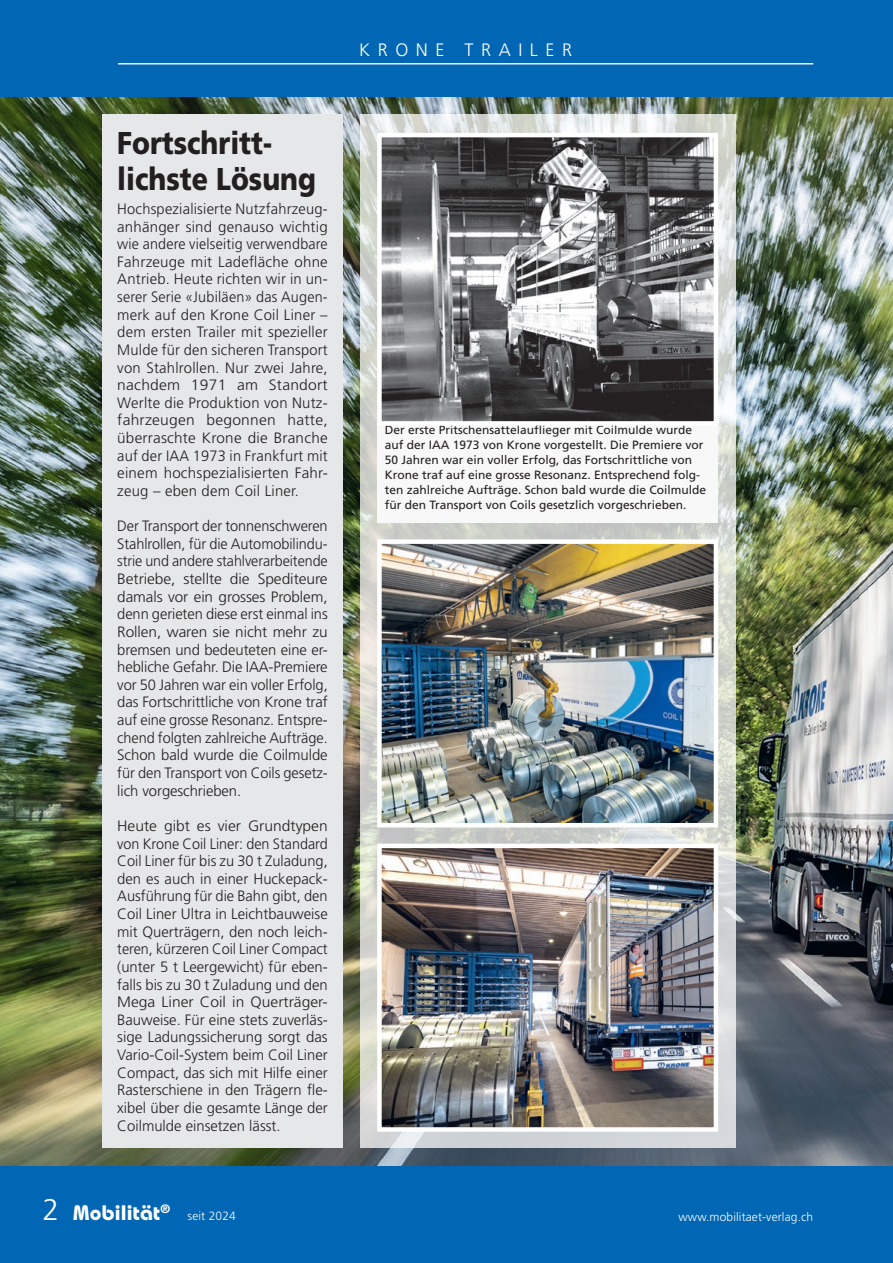
<style>
.page{position:relative;width:893px;height:1263px;background:#0166b3}
.page>*{position:absolute;margin:0;border:0;box-sizing:border-box;transform-origin:0 0}
.t1{font:900 31.5px/36px "Frutiger LT Std";color:#231f20;scale:.85 1}
.t2{font:300 30px "Frutiger LT Std";color:#fff}
.t3{font:700 21px "Bauhaus Std";letter-spacing:.01em;color:#fff}
.t4{font:300 18px "Frutiger LT Std";letter-spacing:.42em;color:#fff}
.t5{font:300 15px/17.5px "Frutiger LT Std";color:#231f20;text-align:justify}
.t6{font:300 15px/17.7px "Frutiger LT Std";color:#231f20;text-align:justify;scale:1.04 1}
.t7{font:700 12.15px "Bauhaus Std";color:#fff}
.t8{font:12px/15px "Frutiger LT Std";color:#231f20}
.t9{font:300 12px "Frutiger LT Std";letter-spacing:.01em;color:#fff}
</style>
<div class="page">
<img style="left:0;top:97px;width:893px;height:1069px">
<div style="left:102px;top:115px;width:241px;height:1033px;background:#e6e7e9"></div>
<svg style="left:360px;top:115px;width:376px;height:1033px"></svg>
<img style="left:382px;top:849px;width:331px;height:278px">
<div style="left:377px;top:844px;width:341px;height:288px;border:4px solid #fff"></div>
<img style="left:382px;top:544px;width:331px;height:278px">
<div style="left:377px;top:539px;width:341px;height:288px;border:4px solid #fff"></div>
<img style="left:382px;top:138px;width:331px;height:283px">
<div style="left:377px;top:133px;width:341px;height:293px;border:4px solid #fff"></div>
<hr style="left:118px;top:64px;width:695px;height:1px;background:#fff">
<h1 class="t1" style="left:117px;top:125px;width:235px">Fortschritt&shy;lichste Lösung</h1>
<p class="t5" style="left:117px;top:200px;width:212px">Hochspezialisierte Nutzfahrzeug&shy;anhänger sind genauso wichtig wie andere vielseitig verwendbare Fahrzeuge mit Ladefläche ohne Antrieb. Heute richten wir in un&shy;serer Serie «Jubiläen» das Augen&shy;merk auf den Krone Coil Liner – dem ersten Trailer mit spezieller Mulde für den sicheren Transport von Stahlrollen. Nur zwei Jahre, nachdem 1971 am Standort Werlte die Produktion von Nutz&shy;fahrzeugen begonnen hatte, überraschte Krone die Branche auf der IAA 1973 in Frankfurt mit einem hochspezialisierten Fahr&shy;zeug – eben dem Coil Liner.</p>
<p class="t5" style="left:117px;top:517px;width:212px">Der Transport der tonnenschweren Stahlrollen, für die Automobilindu&shy;strie und andere stahlverarbeitende Betriebe, stellte die Spediteure damals vor ein grosses Problem, denn gerieten diese erst einmal ins Rollen, waren sie nicht mehr zu bremsen und bedeuteten eine er&shy;hebliche Gefahr. Die IAA-Premiere vor 50 Jahren war ein voller Erfolg, das Fortschrittliche von Krone traf auf eine grosse Resonanz. Entspre&shy;chend folgten zahlreiche Aufträge.<br>Schon bald wurde die Coilmulde für den Transport von Coils gesetz&shy;lich vorgeschrieben.</p>
<p class="t6" style="left:117px;top:817px;width:204px">Heute gibt es vier Grundtypen von Krone Coil Liner: den Standard Coil Liner für bis zu 30 t Zuladung, den es auch in einer Huckepack-Ausführung für die Bahn gibt, den Coil Liner Ultra in Leichtbauweise mit Querträgern, den noch leich&shy;teren, kürzeren Coil Liner Compact (unter 5 t Leergewicht) für eben&shy;falls bis zu 30 t Zuladung und den Mega Liner Coil in Querträger-Bauweise. Für eine stets zuverläs&shy;sige Ladungssicherung sorgt das Vario-Coil-System beim Coil Liner Compact, das sich mit Hilfe einer Rasterschiene in den Trägern fle&shy;xibel über die gesamte Länge der Coilmulde einsetzen lässt.</p>
<p class="t4" style="left:359px;top:40px;width:214px">KRONE TRAILER</p>
<p class="t8" style="left:385px;top:423px;width:323px">Der erste Pritschensattelauflieger mit Coilmulde wurde auf der IAA 1973 von Krone vorgestellt. Die Premiere vor 50 Jahren war ein voller Erfolg, das Fortschrittliche von Krone traf auf eine grosse Resonanz. Entsprechend folg&shy;ten zahlreiche Aufträge. Schon bald wurde die Coilmulde für den Transport von Coils gesetzlich vorgeschrieben.</p>
<h2 class="t2" style="left:43px;top:1192px;width:18px">2</h2>
<h3 class="t3" style="left:73px;top:1199px;width:88px">Mobilität</h3>
<p class="t9" style="left:678px;top:1210px;width:136px">www.mobilitaet-verlag.ch</p>
<p class="t7" style="left:160px;top:1201px;width:11px">®</p>
<p class="t9" style="left:188px;top:1208px;width:50px">seit 2024</p>
</div>
